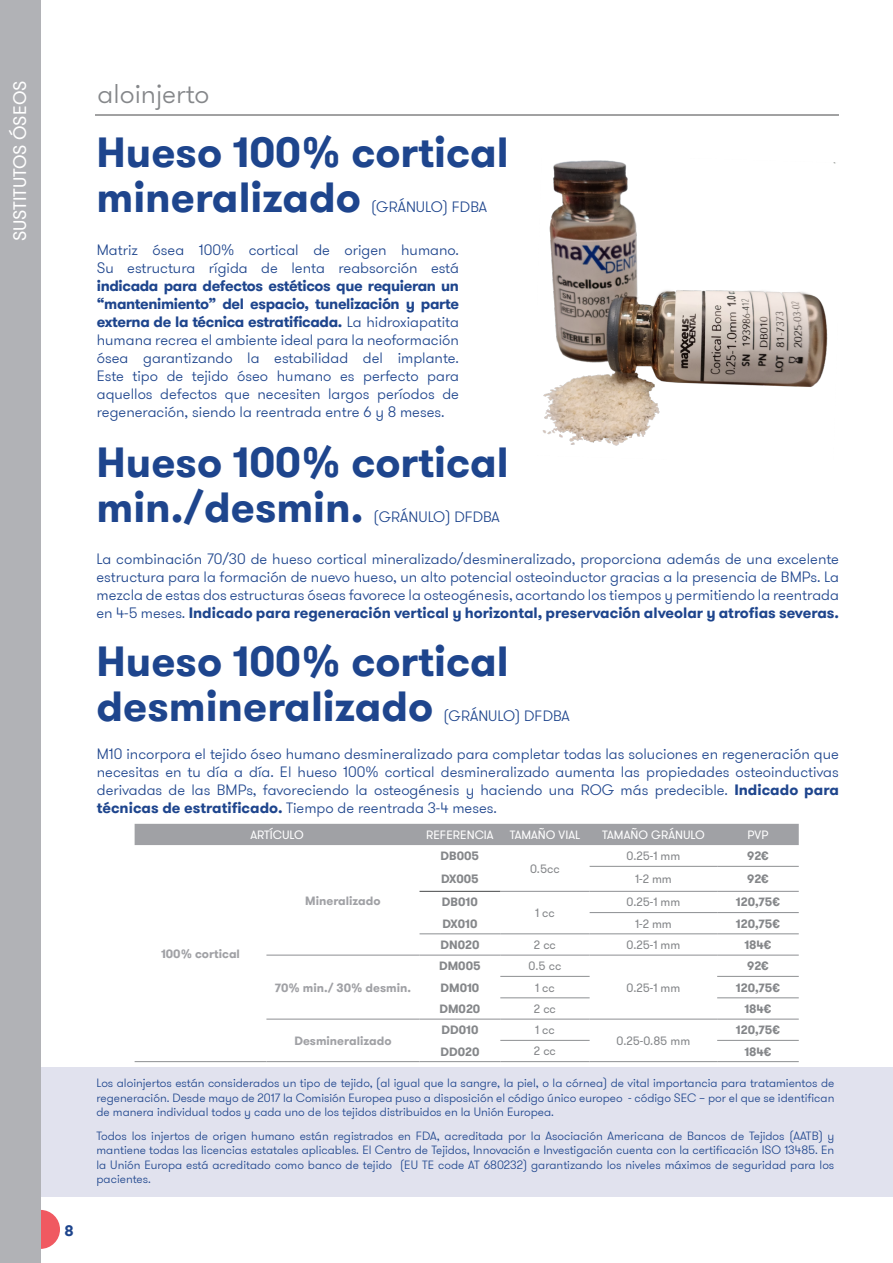
<style>
.page{position:relative;width:893px;height:1263px;background:#fff}
.page>*{position:absolute;margin:0;border:0;box-sizing:border-box;transform-origin:0 0}
.TITULO{font:700 42px "GT Walsheim Pro";color:#1e458d}
.SABIAS_QUÉ{font:300 27px "GT Walsheim Pro";color:#85878a}
.SABIAS_QUÉ-2{font:18px "GT Walsheim Pro";color:#fff}
.CUERPO_DE_TEXTO{font:300 15px/18px "GT Walsheim Pro";color:#1e458d;text-align:justify}
.TITULO-2{font:300 15px "GT Walsheim Pro";color:#1e458d}
.t1{font:700 15px "GT Walsheim Pro";color:#1e458d}
.CUERPO_DE_TEXTO-2{font:300 12px/14.4px "GT Walsheim Pro";color:#1e458d;text-align:justify}
.REFERENCIA_TABLA{font:700 12px "GT Walsheim Pro";color:#85878a}
.DATOS_TABLA{font:12px "GT Walsheim Pro";letter-spacing:-.005em;color:#85878a}
.REFERENCIA_TABLA-2{font:700 12px "GT Walsheim Pro";color:#a0a1a5}
.ENCABEZADO_TABLA{font:12px "GT Walsheim Pro";color:#fff}
.s1{font-weight:700}
</style>
<div class="page">
<div style="left:21px;top:1210px;width:39px;height:39px;background:#f05961;border-radius:50%"></div>
<hr style="left:95px;top:115px;width:744px;height:1px;background:#454647">
<div style="left:0;top:1067px;width:893px;height:129px;background:#e1e2ee"></div>
<div style="left:135px;top:824px;width:664px;height:21px;background:#a0a1a5"></div>
<hr style="left:500px;top:891px;width:90px;height:1px;background:#8d8f92">
<hr style="left:590px;top:891px;width:127px;height:1px;background:#8d8f92">
<hr style="left:717px;top:891px;width:82px;height:1px;background:#8d8f92">
<hr style="left:419px;top:891px;width:81px;height:1px;background:#454647">
<hr style="left:266px;top:1019px;width:153px;height:1px;background:#8d8f92">
<hr style="left:500px;top:1019px;width:90px;height:1px;background:#8d8f92">
<hr style="left:590px;top:1019px;width:127px;height:1px;background:#8d8f92">
<hr style="left:717px;top:1019px;width:82px;height:1px;background:#8d8f92">
<hr style="left:419px;top:1019px;width:81px;height:1px;background:#8d8f92">
<hr style="left:266px;top:955px;width:153px;height:1px;background:#8d8f92">
<hr style="left:500px;top:933px;width:90px;height:1px;background:#8d8f92">
<hr style="left:500px;top:955px;width:90px;height:1px;background:#8d8f92">
<hr style="left:419px;top:933px;width:81px;height:1px;background:#8d8f92">
<hr style="left:419px;top:955px;width:81px;height:1px;background:#8d8f92">
<hr style="left:590px;top:933px;width:127px;height:1px;background:#8d8f92">
<hr style="left:717px;top:933px;width:82px;height:1px;background:#8d8f92">
<hr style="left:590px;top:955px;width:127px;height:1px;background:#8d8f92">
<hr style="left:717px;top:955px;width:82px;height:1px;background:#8d8f92">
<hr style="left:135px;top:1061px;width:131px;height:1px;background:#8d8f92">
<hr style="left:266px;top:1061px;width:153px;height:1px;background:#8d8f92">
<hr style="left:419px;top:1061px;width:81px;height:1px;background:#8d8f92">
<hr style="left:500px;top:1061px;width:90px;height:1px;background:#8d8f92">
<hr style="left:590px;top:1061px;width:127px;height:1px;background:#8d8f92">
<hr style="left:717px;top:1061px;width:82px;height:1px;background:#8d8f92">
<hr style="left:590px;top:866px;width:127px;height:1px;background:#8d8f92">
<hr style="left:717px;top:866px;width:82px;height:1px;background:#8d8f92">
<hr style="left:590px;top:912px;width:127px;height:1px;background:#8d8f92">
<hr style="left:717px;top:912px;width:82px;height:1px;background:#8d8f92">
<hr style="left:500px;top:976px;width:90px;height:1px;background:#8d8f92">
<hr style="left:717px;top:976px;width:82px;height:1px;background:#8d8f92">
<hr style="left:500px;top:997px;width:90px;height:1px;background:#8d8f92">
<hr style="left:717px;top:997px;width:82px;height:1px;background:#8d8f92">
<hr style="left:500px;top:1040px;width:90px;height:1px;background:#8d8f92">
<hr style="left:717px;top:1040px;width:82px;height:1px;background:#8d8f92">
<img style="left:542px;top:160px;width:294px;height:286px">
<div style="left:0;top:0;width:40px;height:1263px;background:#b1b2b6"></div>
<p class="SABIAS_QUÉ-2" style="left:9px;top:241px;width:162px;rotate:-90deg">SUSTITUTOS ÓSEOS</p>
<p class="t1" style="left:64px;top:1220px;width:11px">8</p>
<p class="SABIAS_QUÉ" style="left:98px;top:76px;width:113px">aloinjerto</p>
<p class="TITULO" style="left:97px;top:125px;width:414px">Hueso 100% cortical</p>
<p class="TITULO" style="left:97px;top:170px;width:266px">mineralizado</p>
<p class="TITULO-2" style="left:371px;top:197px;width:117px">(GRÁNULO) FDBA</p>
<p class="CUERPO_DE_TEXTO" style="left:97px;top:241px;width:364px">Matriz ósea 100% cortical de origen humano.<br>Su estructura rígida de lenta reabsorción está <span class="s1">indicada para defectos estéticos que requieran un “mantenimiento” del espacio, tunelización y parte externa de la técnica estratificada.</span> La hidroxiapatita humana recrea el ambiente ideal para la neoformación ósea garantizando la estabilidad del implante.<br>Este tipo de tejido óseo humano es perfecto para aquellos defectos que necesiten largos períodos de regeneración, siendo la reentrada entre 6 y 8 meses.</p>
<p class="TITULO" style="left:97px;top:435px;width:414px">Hueso 100% cortical</p>
<p class="TITULO" style="left:97px;top:480px;width:268px">min./desmin.</p>
<p class="TITULO-2" style="left:374px;top:507px;width:128px">(GRÁNULO) DFDBA</p>
<p class="CUERPO_DE_TEXTO" style="left:97px;top:550px;width:744px">La combinación 70/30 de hueso cortical mineralizado/desmineralizado, proporciona además de una excelente estructura para la formación de nuevo hueso, un alto potencial osteoinductor gracias a la presencia de BMPs. La mezcla de estas dos estructuras óseas favorece la osteogénesis, acortando los tiempos y permitiendo la reentrada en 4-5 meses. <span class="s1">Indicado para regeneración vertical y horizontal, preservación alveolar y atrofias severas.</span></p>
<p class="TITULO" style="left:97px;top:634px;width:414px">Hueso 100% cortical</p>
<p class="TITULO" style="left:97px;top:679px;width:338px">desmineralizado</p>
<p class="TITULO-2" style="left:443px;top:706px;width:128px">(GRÁNULO) DFDBA</p>
<p class="CUERPO_DE_TEXTO" style="left:97px;top:745px;width:744px">M10 incorpora el tejido óseo humano desmineralizado para completar todas las soluciones en regeneración que necesitas en tu día a día. El hueso 100% cortical desmineralizado aumenta las propiedades osteoinductivas derivadas de las BMPs, favoreciendo la osteogénesis y haciendo una ROG más predecible. <span class="s1">Indicado para técnicas de estratificado.</span> Tiempo de reentrada 3-4 meses.</p>
<p class="ENCABEZADO_TABLA" style="left:250px;top:827px;width:55px">ARTÍCULO</p>
<p class="ENCABEZADO_TABLA" style="left:426px;top:827px;width:69px">REFERENCIA</p>
<p class="ENCABEZADO_TABLA" style="left:510px;top:827px;width:72px">TAMAÑO VIAL</p>
<p class="ENCABEZADO_TABLA" style="left:602px;top:827px;width:104px">TAMAÑO GRÁNULO</p>
<p class="ENCABEZADO_TABLA" style="left:747px;top:827px;width:23px">PVP</p>
<p class="REFERENCIA_TABLA-2" style="left:161px;top:946px;width:80px">100% cortical</p>
<p class="REFERENCIA_TABLA-2" style="left:305px;top:892px;width:77px">Mineralizado</p>
<p class="REFERENCIA_TABLA-2" style="left:275px;top:979px;width:138px">70% min./ 30% desmin.</p>
<p class="REFERENCIA_TABLA" style="left:441px;top:848px;width:40px">DB005</p>
<p class="DATOS_TABLA" style="left:626px;top:848px;width:55px">0.25-1 mm</p>
<p class="REFERENCIA_TABLA" style="left:747px;top:848px;width:23px">92€</p>
<p class="DATOS_TABLA" style="left:530px;top:861px;width:31px">0.5cc</p>
<p class="REFERENCIA_TABLA" style="left:441px;top:871px;width:39px">DX005</p>
<p class="DATOS_TABLA" style="left:635px;top:871px;width:38px">1-2 mm</p>
<p class="REFERENCIA_TABLA" style="left:747px;top:871px;width:23px">92€</p>
<p class="REFERENCIA_TABLA" style="left:442px;top:894px;width:37px">DB010</p>
<p class="DATOS_TABLA" style="left:535px;top:905px;width:21px">1 cc</p>
<p class="DATOS_TABLA" style="left:626px;top:895px;width:55px">0.25-1 mm</p>
<p class="REFERENCIA_TABLA" style="left:736px;top:894px;width:46px">120,75€</p>
<p class="REFERENCIA_TABLA" style="left:442px;top:916px;width:37px">DX010</p>
<p class="DATOS_TABLA" style="left:635px;top:916px;width:38px">1-2 mm</p>
<p class="REFERENCIA_TABLA" style="left:736px;top:916px;width:46px">120,75€</p>
<p class="REFERENCIA_TABLA" style="left:440px;top:937px;width:40px">DN020</p>
<p class="DATOS_TABLA" style="left:534px;top:937px;width:23px">2 cc</p>
<p class="DATOS_TABLA" style="left:626px;top:937px;width:55px">0.25-1 mm</p>
<p class="REFERENCIA_TABLA" style="left:744px;top:937px;width:29px">184€</p>
<p class="REFERENCIA_TABLA" style="left:439px;top:958px;width:43px">DM005</p>
<p class="DATOS_TABLA" style="left:529px;top:958px;width:34px">0.5 cc</p>
<p class="REFERENCIA_TABLA" style="left:747px;top:958px;width:23px">92€</p>
<p class="DATOS_TABLA" style="left:626px;top:980px;width:55px">0.25-1 mm</p>
<p class="REFERENCIA_TABLA" style="left:440px;top:979px;width:40px">DM010</p>
<p class="DATOS_TABLA" style="left:535px;top:980px;width:21px">1 cc</p>
<p class="REFERENCIA_TABLA" style="left:736px;top:979px;width:46px">120,75€</p>
<p class="REFERENCIA_TABLA" style="left:439px;top:1001px;width:42px">DM020</p>
<p class="DATOS_TABLA" style="left:534px;top:1001px;width:23px">2 cc</p>
<p class="REFERENCIA_TABLA" style="left:744px;top:1001px;width:29px">184€</p>
<p class="REFERENCIA_TABLA" style="left:441px;top:1022px;width:38px">DD010</p>
<p class="DATOS_TABLA" style="left:535px;top:1022px;width:21px">1 cc</p>
<p class="REFERENCIA_TABLA" style="left:736px;top:1022px;width:46px">120,75€</p>
<p class="REFERENCIA_TABLA-2" style="left:294px;top:1033px;width:99px">Desmineralizado</p>
<p class="DATOS_TABLA" style="left:616px;top:1033px;width:75px">0.25-0.85 mm</p>
<p class="REFERENCIA_TABLA" style="left:440px;top:1043px;width:40px">DD020</p>
<p class="DATOS_TABLA" style="left:534px;top:1044px;width:23px">2 cc</p>
<p class="REFERENCIA_TABLA" style="left:744px;top:1043px;width:29px">184€</p>
<p class="CUERPO_DE_TEXTO-2" style="left:97px;top:1076px;width:739px">Los aloinjertos están considerados un tipo de tejido, (al igual que la sangre, la piel, o la córnea) de vital importancia para tratamientos de regeneración. Desde mayo de 2017 la Comisión Europea puso a disposición el código único europeo - código SEC – por el que se identifican de manera individual todos y cada uno de los tejidos distribuidos en la Unión Europea.</p>
<p class="CUERPO_DE_TEXTO-2" style="left:97px;top:1129px;width:739px">Todos los injertos de origen humano están registrados en FDA, acreditada por la Asociación Americana de Bancos de Tejidos (AATB) y mantiene todas las licencias estatales aplicables. El Centro de Tejidos, Innovación e Investigación cuenta con la certificación ISO 13485. En la Unión Europa está acreditado como banco de tejido (EU TE code AT 680232) garantizando los niveles máximos de seguridad para los pacientes.</p>
</div>
